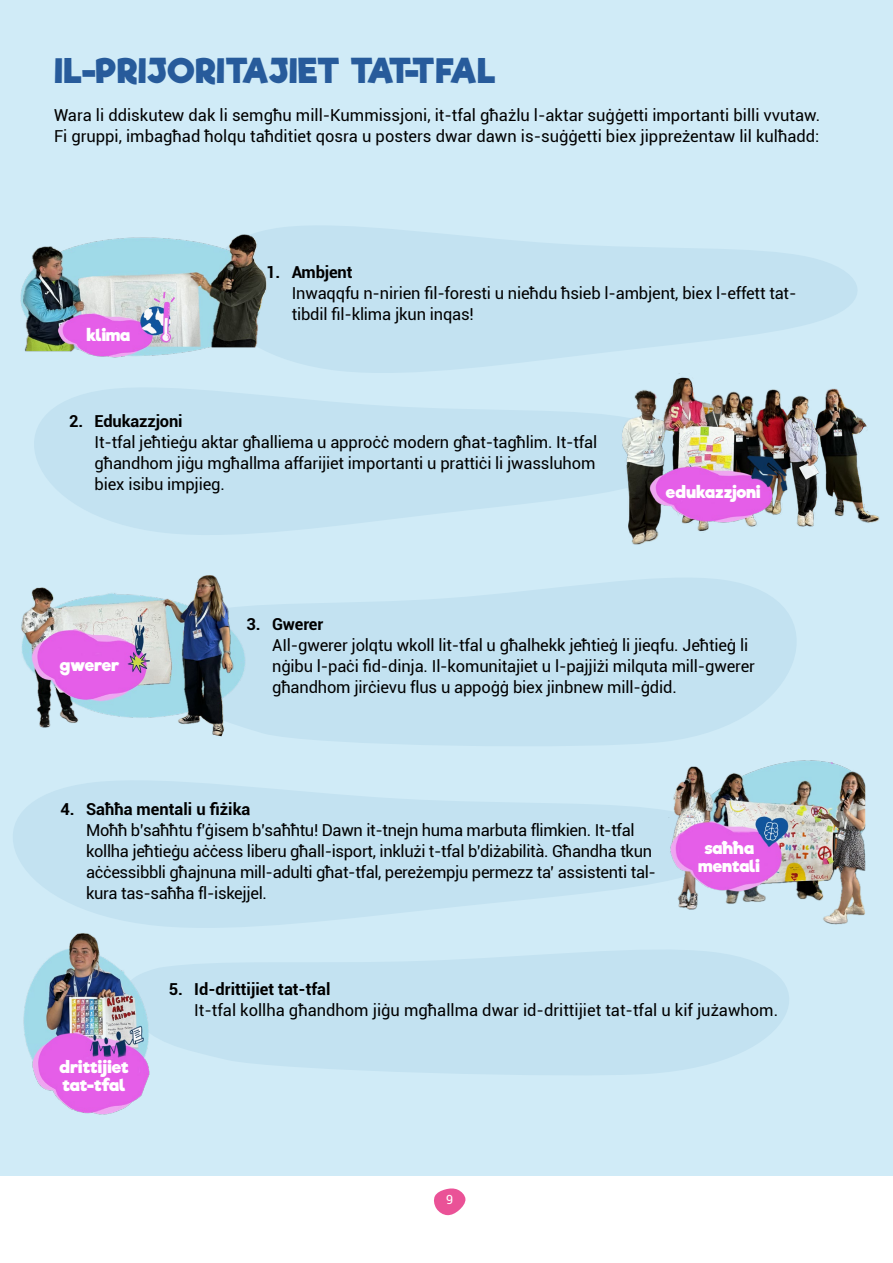
<style>
.page{position:relative;width:893px;height:1263px;background:#fff}
.page>*{position:absolute;margin:0;border:0;box-sizing:border-box;transform-origin:0 0}
.T2{font:700 33px "Riffic";color:#275b9b}
.body{font:16.5px/21px "Roboto";letter-spacing:-.01em;color:#000}
.Ballon{font:700 16.5px/18px "Riffic";letter-spacing:-.03em;color:#fff;text-align:center}
.Bullet{font:700 16.5px "Riffic";letter-spacing:-.03em;color:#fff}
.t1{font:12.6px "Roboto";color:#fff}
.s1{font-weight:700}
</style>
<div class="page">
<div style="left:0;top:0;width:893px;height:1176px;background:#d0ebf7"></div>
<svg style="left:434px;top:1188px;width:32px;height:27px"></svg>
<svg style="left:34px;top:388px;width:587px;height:147px;fill:#c3e2f1"></svg>
<svg style="left:13px;top:781px;width:655px;height:147px;fill:#c3e2f1"></svg>
<svg style="left:220px;top:578px;width:576px;height:168px;fill:#c3e2f1"></svg>
<svg style="left:160px;top:950px;width:629px;height:125px;fill:#c3e2f1"></svg>
<svg style="left:283px;top:226px;width:574px;height:147px;fill:#c3e2f1"></svg>
<img style="left:20px;top:228px;width:263px;height:130px">
<img style="left:668px;top:760px;width:197px;height:165px">
<img style="left:21px;top:575px;width:229px;height:161px">
<img style="left:621px;top:373px;width:259px;height:172px">
<img style="left:13px;top:919px;width:147px;height:196px">
<p class="T2" style="left:54px;top:50px;width:443px">IL-PRIJORITAJIET TAT-TFAL</p>
<p class="body" style="left:54px;top:104px;width:768px">Wara li ddiskutew dak li semgħu mill-Kummissjoni, it-tfal għażlu l-aktar suġġetti importanti billi vvutaw.<br>Fi gruppi, imbagħad ħolqu taħditiet qosra u posters dwar dawn is-suġġetti biex jippreżentaw lil kulħadd:</p>
<p class="Bullet" style="left:86px;top:324px;width:46px">klima</p>
<p class="body" style="left:292px;top:261px;width:506px;text-indent:-26px"><span class="s1">1. Ambjent<br></span>Inwaqqfu n-nirien fil-foresti u nieħdu ħsieb l-ambjent, biex l-effett tat&shy;tibdil fil-klima jkun inqas!</p>
<p class="body" style="left:95px;top:410px;width:504px;text-indent:-26px"><span class="s1">2. Edukazzjoni<br></span>It-tfal jeħtieġu aktar għalliema u approċċ modern għat-tagħlim. It-tfal għandhom jiġu mgħallma affarijiet importanti u prattiċi li jwassluhom biex isibu impjieg.</p>
<p class="Bullet" style="left:665px;top:481px;width:97px">edukazzjoni</p>
<p class="Ballon" style="left:60px;top:656px;width:62px">gwerer</p>
<p class="body" style="left:272px;top:613px;width:484px;text-indent:-26px"><span class="s1">3. Gwerer<br></span>AIl-gwerer jolqtu wkoll lit-tfal u għalhekk jeħtieġ li jieqfu. Jeħtieġ li nġibu l-paċi fid-dinja. Il-komunitajiet u l-pajjiżi milquta mill-gwerer għandhom jirċievu flus u appoġġ biex jinbnew mill-ġdid.</p>
<p class="body" style="left:86px;top:798px;width:571px;text-indent:-26px"><span class="s1">4. Saħħa mentali u fiżika<br></span>Moħħ b’saħħtu f’ġisem b’saħħtu! Dawn it-tnejn huma marbuta flimkien. It-tfal kollha jeħtieġu aċċess liberu għall-isport, inklużi t-tfal b’diżabilità. Għandha tkun aċċessibbli għajnuna mill-adulti għat-tfal, pereżempju permezz ta’ assistenti tal&shy;kura tas-saħħa fl-iskejjel.</p>
<p class="Ballon" style="left:698px;top:839px;width:63px">saħħa mentali</p>
<p class="Ballon" style="left:59px;top:1058px;width:71px;text-align:left">drittijiet tat-tfal</p>
<p class="body" style="left:194px;top:978px;width:585px;text-indent:-26px"><span class="s1">5. Id-drittijiet tat-tfal<br></span>It-tfal kollha għandhom jiġu mgħallma dwar id-drittijiet tat-tfal u kif jużawhom.</p>
<p class="t1" style="left:446px;top:1191px;width:9px">9</p>
</div>
